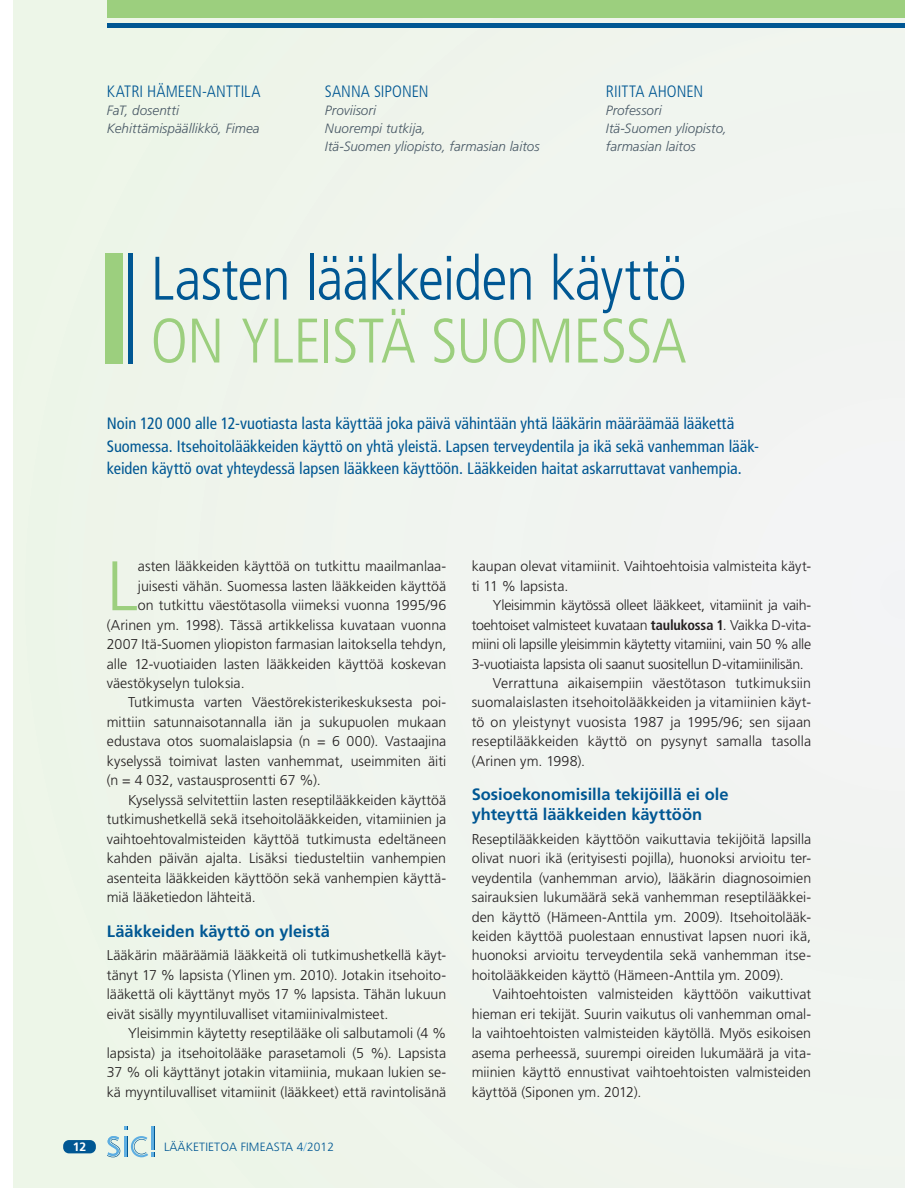
<style>
.page{position:relative;width:918px;height:1188px;background:#fff}
.page>*{position:absolute;margin:0;border:0;box-sizing:border-box;transform-origin:0 0}
.t1{font:300 69.9px "Frutiger LT Std";color:#9ccf7e}
.t2{font:300 condensed 62.85px "Frutiger LT Std";letter-spacing:-.015em;color:#9ccf7e}
.t3{font:300 condensed 61.35px "Frutiger LT Std";letter-spacing:-.02em;color:#005793}
.t4{font:condensed 16.5px/22.5px "Frutiger LT Std";color:#005793}
.t5{font:700 16.5px/19.5px "Frutiger LT Std";color:#005793}
.t6{font:300 condensed 16.5px "Frutiger LT Std";letter-spacing:.005em;color:#005793}
.t7{font:300 14.25px/19.5px "Frutiger LT Std";color:#231f20;text-align:justify}
.t8{font:300 14.25px "Frutiger LT Std";letter-spacing:-.02em;color:#231f20}
.t9{font:300 14.25px "Frutiger LT Std";letter-spacing:-.025em;color:#231f20}
.t10{font:italic 300 13.5px/18px "Frutiger LT Std";color:#485865}
.t11{font:700 12.15px "Frutiger LT Std";color:#fff}
.t12{font:300 12px "Frutiger LT Std";letter-spacing:.01em;color:#005793}
.s1{color:#5eaee1}
.s2{font-weight:700;font-stretch:condensed}
</style>
<div class="page">
<div style="left:13px;top:0;width:892px;height:1188px;background:#f0f4ee"></div>
<div style="left:107px;top:0;width:797px;height:17px;background:#9ccf7e"></div>
<div style="left:107px;top:23px;width:797px;height:5px;background:#005793"></div>
<div style="left:105px;top:254px;width:17px;height:110px;background:#9ccf7e"></div>
<div style="left:128px;top:254px;width:5px;height:110px;background:#005793"></div>
<div style="left:63px;top:1140px;width:33px;height:13px;background:#005793;border-radius:6px"></div>
<svg style="left:107px;top:1126px;width:48px;height:31px"></svg>
<p class="t6" style="left:107px;top:81px;width:155px">KATRI HÄMEEN-ANTTILA</p>
<p class="t10" style="left:107px;top:102px;width:154px">FaT, dosentti<br>Kehittämispäällikkö, Fimea</p>
<p class="t6" style="left:325px;top:82px;width:105px">SANNA SIPONEN</p>
<p class="t10" style="left:325px;top:102px;width:216px">Proviisori<br>Nuorempi tutkija,<br>Itä-Suomen yliopisto, farmasian laitos</p>
<p class="t6" style="left:606px;top:81px;width:99px">RIITTA AHONEN</p>
<p class="t10" style="left:606px;top:102px;width:123px">Professori<br>Itä-Suomen yliopisto, farmasian laitos</p>
<h3 class="t3" style="left:151px;top:243px;width:538px">Lasten lääkkeiden käyttö</h3>
<h2 class="t2" style="left:151px;top:304px;width:538px">ON YLEISTÄ SUOMESSA</h2>
<p class="t4" style="left:107px;top:413px;width:654px">Noin 120 000 alle 12-vuotiasta lasta käyttää joka päivä vähintään yhtä lääkärin määräämää lääkettä<br>Suomessa. Itsehoitolääkkeiden käyttö on yhtä yleistä. Lapsen terveydentila ja ikä sekä vanhemman lääk&shy;keiden käyttö ovat yhteydessä lapsen lääkkeen käyttöön. Lääkkeiden haitat askarruttavat vanhempia.</p>
<h1 class="t1" style="left:107px;top:556px;width:33px">L</h1>
<p class="t7" style="left:138px;top:557px;width:310px">asten lääkkeiden käyttöä on tutkittu maailmanlaa-</p>
<p class="t7" style="left:138px;top:577px;width:310px">juisesti vähän. Suomessa lasten lääkkeiden käyttöä</p>
<p class="t7" style="left:138px;top:596px;width:310px">on tutkittu väestötasolla viimeksi vuonna 1995/96</p>
<p class="t7" style="left:107px;top:616px;width:341px">(Arinen ym. 1998). Tässä artikkelissa kuvataan vuonna</p>
<p class="t7" style="left:107px;top:635px;width:341px">2007 Itä-Suomen yliopiston farmasian laitoksella tehdyn,</p>
<p class="t7" style="left:107px;top:655px;width:341px">alle 12-vuotiaiden lasten lääkkeiden käyttöä koskevan</p>
<p class="t7" style="left:107px;top:674px;width:139px">väestökyselyn tuloksia.</p>
<p class="t7" style="left:128px;top:693px;width:320px">Tutkimusta varten Väestörekisterikeskuksesta poi-</p>
<p class="t7" style="left:107px;top:713px;width:341px">mittiin satunnaisotannalla iän ja sukupuolen mukaan</p>
<p class="t7" style="left:107px;top:732px;width:341px">edustava otos suomalaislapsia (n = 6 000). Vastaajina</p>
<p class="t7" style="left:107px;top:752px;width:341px">kyselyssä toimivat lasten vanhemmat, useimmiten äiti</p>
<p class="t7" style="left:107px;top:771px;width:215px">(n = 4 032, vastausprosentti 67 %).</p>
<p class="t7" style="left:128px;top:791px;width:320px">Kyselyssä selvitettiin lasten reseptilääkkeiden käyttöä</p>
<p class="t7" style="left:107px;top:810px;width:341px">tutkimushetkellä sekä itsehoitolääkkeiden, vitamiinien ja</p>
<p class="t7" style="left:107px;top:830px;width:341px">vaihtoehtovalmisteiden käyttöä tutkimusta edeltäneen</p>
<p class="t7" style="left:107px;top:849px;width:341px">kahden päivän ajalta. Lisäksi tiedusteltiin vanhempien</p>
<p class="t7" style="left:107px;top:869px;width:341px">asenteita lääkkeiden käyttöön sekä vanhempien käyttä-</p>
<p class="t7" style="left:107px;top:888px;width:150px">miä lääketiedon lähteitä.</p>
<p class="t5" style="left:107px;top:921px;width:225px">Lääkkeiden käyttö on yleistä</p>
<p class="t7" style="left:107px;top:946px;width:341px">Lääkärin määräämiä lääkkeitä oli tutkimushetkellä käyt&shy;tänyt 17 % lapsista (Ylinen ym. 2010). Jotakin itsehoito&shy;lääkettä oli käyttänyt myös 17 % lapsista. Tähän lukuun eivät sisälly myyntiluvalliset vitamiinivalmisteet.</p>
<p class="t7" style="left:107px;top:1024px;width:341px;text-indent:21px">Yleisimmin käytetty reseptilääke oli salbutamoli (4 % lapsista) ja itsehoitolääke parasetamoli (5 %). Lapsista 37 % oli käyttänyt jotakin vitamiinia, mukaan lukien se&shy;kä myyntiluvalliset vitamiinit (lääkkeet) että ravintolisänä</p>
<p class="t11" style="left:73px;top:1140px;width:15px">12</p>
<p class="t12" style="left:164px;top:1142px;width:171px">LÄÄKETIETOA FIMEASTA 4<span class="s1">/</span>2012</p>
<p class="t7" style="left:472px;top:557px;width:341px">kaupan olevat vitamiinit. Vaihtoehtoisia valmisteita käyt&shy;ti 11 % lapsista.</p>
<p class="t8" style="left:493px;top:599px;width:320px">Yleisimmin käytössä olleet lääkkeet, vitamiinit ja vaih-</p>
<p class="t8" style="left:472px;top:619px;width:341px">toehtoiset valmisteet kuvataan <span class="s2">taulukossa 1</span>. Vaikka D-vita-</p>
<p class="t9" style="left:472px;top:638px;width:341px">miini oli lapsille yleisimmin käytetty vitamiini, vain 50 % alle</p>
<p class="t8" style="left:472px;top:658px;width:334px">3-vuotiaista lapsista oli saanut suositellun D-vitamiinilisän.</p>
<p class="t7" style="left:493px;top:674px;width:320px">Verrattuna aikaisempiin väestötason tutkimuksiin</p>
<p class="t7" style="left:472px;top:693px;width:341px">suomalaislasten itsehoitolääkkeiden ja vitamiinien käyt-</p>
<p class="t7" style="left:472px;top:713px;width:341px">tö on yleistynyt vuosista 1987 ja 1995/96; sen sijaan</p>
<p class="t7" style="left:472px;top:732px;width:341px">reseptilääkkeiden käyttö on pysynyt samalla tasolla</p>
<p class="t7" style="left:472px;top:752px;width:115px">(Arinen ym. 1998).</p>
<p class="t5" style="left:472px;top:785px;width:258px">Sosioekonomisilla tekijöillä ei ole yhteyttä lääkkeiden käyttöön</p>
<p class="t7" style="left:472px;top:830px;width:341px">Reseptilääkkeiden käyttöön vaikuttavia tekijöitä lapsilla olivat nuori ikä (erityisesti pojilla), huonoksi arvioitu ter&shy;veydentila (vanhemman arvio), lääkärin diagnosoimien sairauksien lukumäärä sekä vanhemman reseptilääkkei&shy;den käyttö (Hämeen-Anttila ym. 2009). Itsehoitolääk&shy;keiden käyttöä puolestaan ennustivat lapsen nuori ikä, huonoksi arvioitu terveydentila sekä vanhemman itse&shy;hoitolääkkeiden käyttö (Hämeen-Anttila ym. 2009).</p>
<p class="t7" style="left:472px;top:985px;width:341px;text-indent:21px">Vaihtoehtoisten valmisteiden käyttöön vaikuttivat hieman eri tekijät. Suurin vaikutus oli vanhemman omal&shy;la vaihtoehtoisten valmisteiden käytöllä. Myös esikoisen asema perheessä, suurempi oireiden lukumäärä ja vita&shy;miinien käyttö ennustivat vaihtoehtoisten valmisteiden käyttöä (Siponen ym. 2012).</p>
</div>
